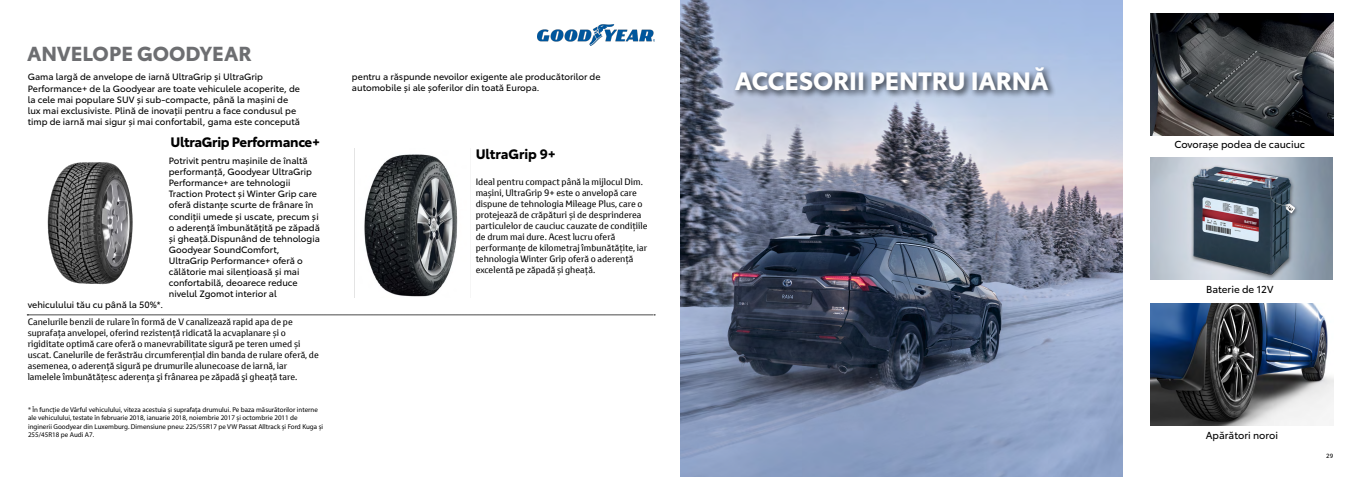
<style>
.page{position:relative;width:1361px;height:477px;background:#fff}
.page>*{position:absolute;margin:0;border:0;box-sizing:border-box;transform-origin:0 0}
.t1{font:700 24.7px "Toyota Type";letter-spacing:-.01em;color:#fff}
.t2{font:700 20px "Toyota Type";color:#6d6e71}
.t3{font:700 13.5px "Toyota Type";letter-spacing:-.02em;color:#000}
.t4{font:700 13.5px "Toyota Type";color:#000}
.t5{font:10px "Toyota Type";color:#000}
.t6{font:9px/11px "Toyota Type";color:#000}
.t7{font:9px/11px "Toyota Text";color:#000}
.t8{font:7px/8.4px "Myriad Pro";color:#000}
.t9{font:6px "Toyota Type";color:#000}
</style>
<div class="page">
<img style="left:680px;top:0;width:442px;height:476px">
<div style="left:731px;top:64px;width:325px;height:35px;background:#000;opacity:.75"></div>
<img style="left:1150px;top:13px;width:183px;height:122px">
<img style="left:1150px;top:157px;width:183px;height:122px">
<img style="left:47px;top:162px;width:86px;height:123px">
<img style="left:354px;top:149px;width:104px;height:148px">
<svg style="left:27px;top:314px;width:628px;height:1px"></svg>
<img style="left:538px;top:24px;width:116px;height:21px">
<img style="left:1150px;top:303px;width:183px;height:122px">
<h2 class="t2" style="left:27px;top:38px;width:226px">ANVELOPE GOODYEAR</h2>
<p class="t6" style="left:28px;top:71px;width:274px">Gama largă de anvelope de iarnă UltraGrip și UltraGrip Performance+ de la Goodyear are toate vehiculele acoperite, de la cele mai populare SUV și sub-compacte, până la mașini de lux mai exclusiviste. Plină de inovații pentru a face condusul pe timp de iarnă mai sigur și mai confortabil, gama este concepută</p>
<p class="t6" style="left:352px;top:71px;width:250px">pentru a răspunde nevoilor exigente ale producătorilor de automobile și ale șoferilor din toată Europa.</p>
<h3 class="t4" style="left:476px;top:144px;width:82px">UltraGrip 9+</h3>
<p class="t7" style="left:476px;top:176px;width:173px">Ideal pentru compact până la mijlocul Dim. mașini, UltraGrip 9+ este o anvelopă care dispune de tehnologia Mileage Plus, care o protejează de crăpături și de desprinderea particulelor de cauciuc cauzate de condițiile de drum mai dure. Acest lucru oferă performanțe de kilometraj îmbunătățite, iar tehnologia Winter Grip oferă o aderență excelentă pe zăpadă și gheață.</p>
<h3 class="t3" style="left:170px;top:131px;width:151px">UltraGrip Performance+</h3>
<p class="t6" style="left:169px;top:155px;width:153px">Potrivit pentru mașinile de înaltă performanță, Goodyear UltraGrip<br>Performance+ are tehnologii<br>Traction Protect și Winter Grip care oferă distanțe scurte de frânare în condiții umede și uscate, precum și o aderență îmbunătățită pe zăpadă și gheață.Dispunând de tehnologia<br>Goodyear SoundComfort,<br>UltraGrip Performance+ oferă o călătorie mai silențioasă și mai confortabilă, deoarece reduce nivelul Zgomot interior al</p>
<p class="t6" style="left:28px;top:298px;width:137px">vehiculului tău cu până la 50%*.</p>
<p class="t7" style="left:28px;top:316px;width:293px">Canelurile benzii de rulare în formă de V canalizează rapid apa de pe suprafața anvelopei, oferind rezistență ridicată la acvaplanare și o rigiditate optimă care oferă o manevrabilitate sigură pe teren umed și uscat. Canelurile de ferăstrău circumferenţial din banda de rulare oferă, de asemenea, o aderenţă sigură pe drumurile alunecoase de iarnă, iar lamelele îmbunătăţesc aderenţa şi frânarea pe zăpadă şi gheaţă tare.</p>
<p class="t8" style="left:28px;top:405px;width:297px">* În funcție de Vârful vehiculului, viteza acestuia și suprafața drumului. Pe baza măsurătorilor interne ale vehiculului, testate în februarie 2018, ianuarie 2018, noiembrie 2017 și octombrie 2011 de inginerii Goodyear din Luxemburg. Dimensiune pneu: 225/55R17 pe VW Passat Alltrack și Ford Kuga și 255/45R18 pe Audi A7.</p>
<h1 class="t1" style="left:735px;top:62px;width:315px">ACCESORII PENTRU IARNĂ</h1>
<p class="t5" style="left:1174px;top:137px;width:132px">Covorașe podea de cauciuc</p>
<p class="t5" style="left:1206px;top:281px;width:69px">Baterie de 12V</p>
<p class="t5" style="left:1205px;top:427px;width:74px">Apărători noroi</p>
<p class="t9" style="left:1326px;top:451px;width:9px">29</p>
</div>
